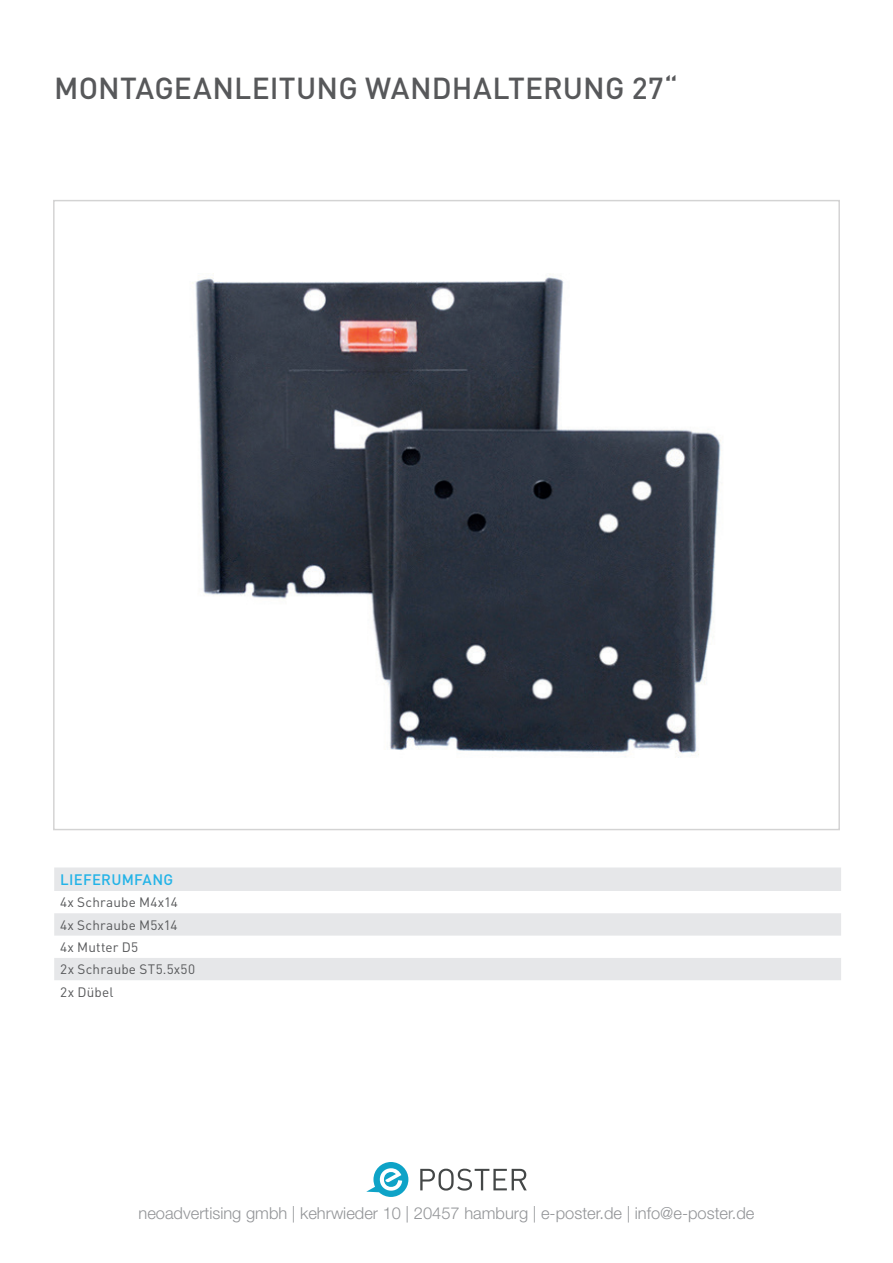
<style>
.page{position:relative;width:893px;height:1263px;background:#fff}
.page>*{position:absolute;margin:0;border:0;box-sizing:border-box;transform-origin:0 0}
.Header_1{font:500 30px "DIN Pro";letter-spacing:.005em;color:#57585a}
.t1{font:300 16.5px "Helvetica Neue LT Std";color:#939598}
.Header_2{font:500 15px "DIN Pro";letter-spacing:.015em;color:#23b3e7}
.Fließtext{font:13.5px "DIN Pro";letter-spacing:.01em;color:#57585a}
</style>
<div class="page">
<svg style="left:366px;top:1162px;width:42px;height:35px"></svg>
<svg style="left:420px;top:1169px;width:107px;height:21px"></svg>
<svg style="left:54px;top:867px;width:787px;height:113px;fill:#e6e7e9"></svg>
<img style="left:192px;top:273px;width:529px;height:484px">
<p class="Header_1" style="left:54px;top:68px;width:625px">MONTAGEANLEITUNG WANDHALTERUNG 27“</p>
<p class="Header_2" style="left:60px;top:869px;width:115px">LIEFERUMFANG</p>
<p class="Fließtext" style="left:60px;top:893px;width:119px">4x Schraube M4x14</p>
<p class="Fließtext" style="left:60px;top:915px;width:119px">4x Schraube M5x14</p>
<p class="Fließtext" style="left:60px;top:938px;width:79px">4x Mutter D5</p>
<p class="Fließtext" style="left:60px;top:960px;width:136px">2x Schraube ST5.5x50</p>
<p class="Fließtext" style="left:60px;top:982px;width:55px">2x Dübel</p>
<p class="t1" style="left:138px;top:1203px;width:617px">neoadvertising gmbh | kehrwieder 10 | 20457 hamburg | e-poster.de | info@e-poster.de</p>
</div>
